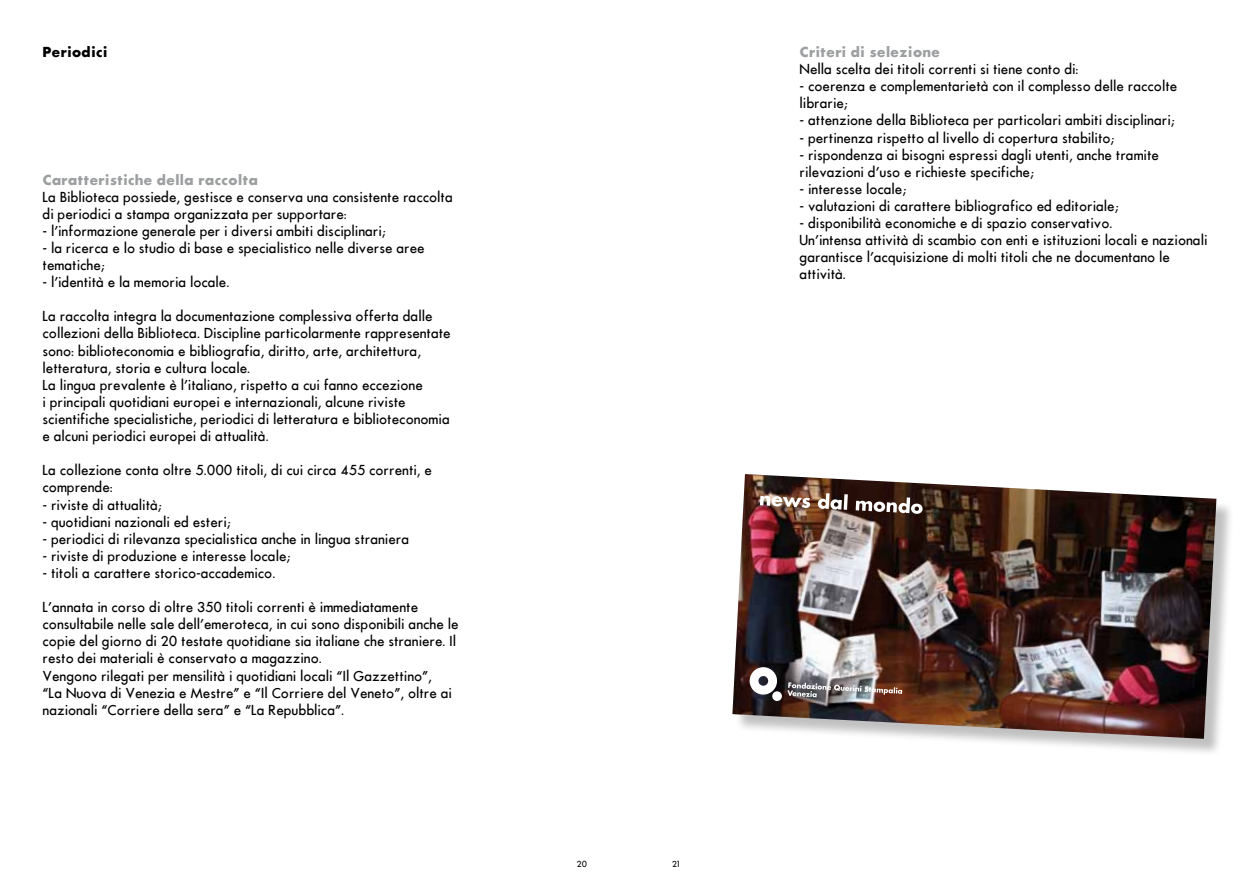
<style>
.page{position:relative;width:1259px;height:893px;background:#fff}
.page>*{position:absolute;margin:0;border:0;box-sizing:border-box;transform-origin:0 0}
.t1{font:500 13.5px/17.1px "Futura";color:#000}
.t2{font:700 13.5px "Futura";color:#9c9e9f}
.t3{font:700 13.5px "Futura";color:#000}
.t4{font:500 8.25px "Futura";color:#000}
</style>
<div class="page">
<div style="left:734px;top:476px;width:500px;height:281px;background:#000;opacity:.25"></div>
<img style="left:732px;top:474px;width:484px;height:265px">
<img style="left:760px;top:493px;width:162px;height:21px">
<svg style="left:749px;top:667px;width:28px;height:28px"></svg>
<div style="left:772px;top:691px;width:10px;height:10px;background:#fff;border-radius:50%"></div>
<svg style="left:787px;top:682px;width:115px;height:15px;background:#8d817f"></svg>
<p class="t3" style="left:43px;top:43px;width:67px">Periodici</p>
<p class="t2" style="left:43px;top:170px;width:217px">Caratteristiche della raccolta</p>
<p class="t1" style="left:43px;top:188px;width:412px">La Biblioteca possiede, gestisce e conserva una consistente raccolta di periodici a stampa organizzata per supportare:</p>
<p class="t1" style="left:43px;top:222px;width:345px">- l’informazione generale per i diversi ambiti disciplinari;</p>
<p class="t1" style="left:43px;top:239px;width:384px">- la ricerca e lo studio di base e specialistico nelle diverse aree tematiche;</p>
<p class="t1" style="left:43px;top:274px;width:188px">- l’identità e la memoria locale.</p>
<p class="t1" style="left:43px;top:308px;width:410px">La raccolta integra la documentazione complessiva offerta dalle collezioni della Biblioteca. Discipline particolarmente rappresentate sono: biblioteconomia e bibliografia, diritto, arte, architettura, letteratura, storia e cultura locale.<br>La lingua prevalente è l’italiano, rispetto a cui fanno eccezione<br>i principali quotidiani europei e internazionali, alcune riviste scientifiche specialistiche, periodici di letteratura e biblioteconomia e alcuni periodici europei di attualità.</p>
<p class="t1" style="left:43px;top:462px;width:391px">La collezione conta oltre 5.000 titoli, di cui circa 455 correnti, e comprende:</p>
<p class="t1" style="left:43px;top:496px;width:121px">- riviste di attualità;</p>
<p class="t1" style="left:43px;top:513px;width:190px">- quotidiani nazionali ed esteri;</p>
<p class="t1" style="left:43px;top:530px;width:368px">- periodici di rilevanza specialistica anche in lingua straniera</p>
<p class="t1" style="left:43px;top:547px;width:250px">- riviste di produzione e interesse locale;</p>
<p class="t1" style="left:43px;top:564px;width:234px">- titoli a carattere storico-accademico.</p>
<p class="t1" style="left:43px;top:599px;width:417px">L’annata in corso di oltre 350 titoli correnti è immediatamente consultabile nelle sale dell’emeroteca, in cui sono disponibili anche le copie del giorno di 20 testate quotidiane sia italiane che straniere. Il resto dei materiali è conservato a magazzino.<br>Vengono rilegati per mensilità i quotidiani locali “Il Gazzettino”,<br>“La Nuova di Venezia e Mestre” e “Il Corriere del Veneto”, oltre ai nazionali “Corriere della sera” e “La Repubblica”.</p>
<p class="t4" style="left:577px;top:859px;width:12px">20</p>
<p class="t4" style="left:672px;top:859px;width:9px">21</p>
<p class="t2" style="left:799px;top:43px;width:142px">Criteri di selezione</p>
<p class="t1" style="left:799px;top:61px;width:280px">Nella scelta dei titoli correnti si tiene conto di:</p>
<p class="t1" style="left:799px;top:78px;width:379px">- coerenza e complementarietà con il complesso delle raccolte librarie;</p>
<p class="t1" style="left:799px;top:112px;width:377px">- attenzione della Biblioteca per particolari ambiti disciplinari;</p>
<p class="t1" style="left:799px;top:129px;width:316px">- pertinenza rispetto al livello di copertura stabilito;</p>
<p class="t1" style="left:799px;top:146px;width:361px">- rispondenza ai bisogni espressi dagli utenti, anche tramite rilevazioni d’uso e richieste specifiche;</p>
<p class="t1" style="left:799px;top:180px;width:108px">- interesse locale;</p>
<p class="t1" style="left:799px;top:197px;width:321px">- valutazioni di carattere bibliografico ed editoriale;</p>
<p class="t1" style="left:799px;top:214px;width:409px">- disponibilità economiche e di spazio conservativo.<br>Un’intensa attività di scambio con enti e istituzioni locali e nazionali garantisce l’acquisizione di molti titoli che ne documentano le attività.</p>
</div>
